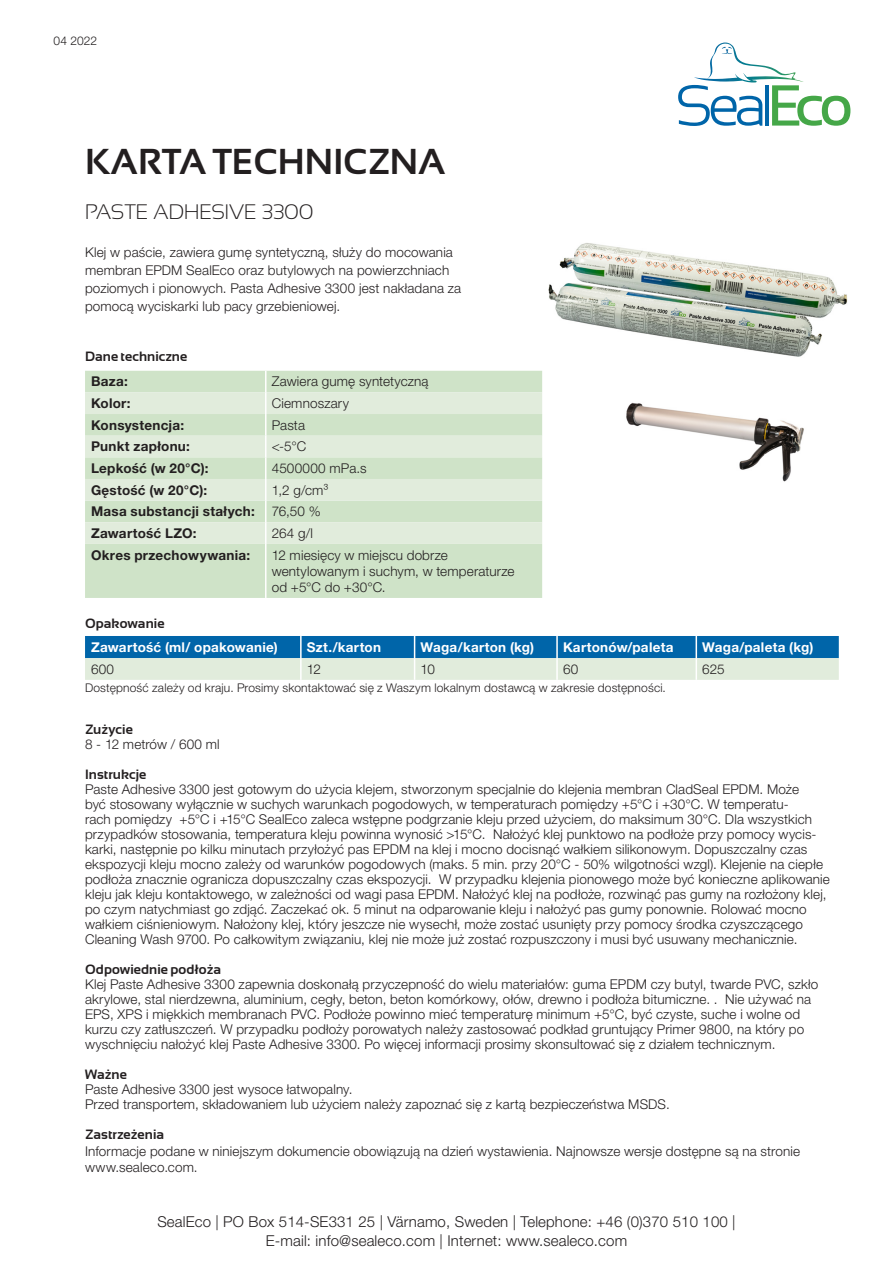
<style>
.page{position:relative;width:893px;height:1263px;background:#fff}
.page>*{position:absolute;margin:0;border:0;box-sizing:border-box;transform-origin:0 0}
.t1{font:700 36px "Sansation";color:#231f20}
.t2{font:300 21px "Sansation";letter-spacing:.005em;color:#231f20}
.t3{font:300 15px/19.5px "Helvetica Neue LT Pro";letter-spacing:.01em;color:#231f20;text-align:center}
.t4{font:300 13.5px/15px "Helvetica Neue LT Pro";letter-spacing:.01em;color:#231f20}
.t5{font:700 13.5px "Helvetica Neue LT Pro";letter-spacing:.02em;color:#231f20}
.t6{font:700 13.5px "Helvetica Neue LT Pro";letter-spacing:.015em;color:#fff}
.t7{font:700 13.5px "Sansation";letter-spacing:.005em;color:#231f20}
.t8{font:300 12px "Helvetica Neue LT Pro";letter-spacing:.015em;color:#231f20}
</style>
<div class="page">
<img style="left:526px;top:243px;width:322px;height:128px">
<svg style="left:678px;top:43px;width:172px;height:83px"></svg>
<div style="left:85px;top:371px;width:457px;height:227px;background:#cfe3c8"></div>
<svg style="left:85px;top:392px;width:457px;height:152px;background:#d9e8d3"></svg>
<svg style="left:265px;top:371px;width:1px;height:173px"></svg>
<hr style="left:265px;top:544px;width:1px;height:54px;background:#fff">
<svg style="left:85px;top:636px;width:754px;height:44px;background:#71a9c3"></svg>
<img style="left:606px;top:361px;width:212px;height:121px">
<p class="t8" style="left:54px;top:34px;width:45px">04 2022</p>
<h1 class="t1" style="left:85px;top:142px;width:362px">KARTA TECHNICZNA</h1>
<h2 class="t2" style="left:85px;top:200px;width:230px">PASTE ADHESIVE 3300</h2>
<p class="t4" style="left:85px;top:243px;width:378px;line-height:18px">Klej w paście, zawiera gumę syntetyczną, służy do mocowania membran EPDM SealEco oraz butylowych na powierzchniach poziomych i pionowych. Pasta Adhesive 3300 jest nakładana za pomocą wyciskarki lub pacy grzebieniowej.</p>
<p class="t7" style="left:85px;top:349px;width:104px">Dane techniczne</p>
<p class="t5" style="left:91px;top:373px;width:38px">Baza:</p>
<p class="t4" style="left:272px;top:374px;width:158px">Zawiera gumę syntetyczną</p>
<p class="t5" style="left:91px;top:395px;width:41px">Kolor:</p>
<p class="t4" style="left:272px;top:395px;width:79px">Ciemnoszary</p>
<p class="t5" style="left:91px;top:416px;width:95px">Konsystencja:</p>
<p class="t4" style="left:272px;top:417px;width:35px">Pasta</p>
<p class="t5" style="left:91px;top:438px;width:100px">Punkt zapłonu:</p>
<p class="t4" style="left:272px;top:439px;width:36px">&lt;-5°C</p>
<p class="t5" style="left:91px;top:460px;width:119px">Lepkość (w 20°C):</p>
<p class="t4" style="left:272px;top:460px;width:96px">4500000 mPa.s</p>
<p class="t5" style="left:91px;top:481px;width:118px">Gęstość (w 20°C):</p>
<p class="t4" style="left:272px;top:482px;width:58px">1,2 g/cm³</p>
<p class="t5" style="left:91px;top:503px;width:165px">Masa substancji stałych:</p>
<p class="t4" style="left:272px;top:504px;width:50px">76,50 %</p>
<p class="t5" style="left:91px;top:525px;width:107px">Zawartość LZO:</p>
<p class="t4" style="left:272px;top:525px;width:43px">264 g/l</p>
<p class="t5" style="left:91px;top:546px;width:161px">Okres przechowywania:</p>
<p class="t4" style="left:272px;top:546px;width:244px;line-height:16.2px">12 miesięcy w miejscu dobrze wentylowanym i suchym, w temperaturze od +5°C do +30°C.</p>
<p class="t7" style="left:85px;top:615px;width:81px">Opakowanie</p>
<p class="t6" style="left:91px;top:638px;width:188px">Zawartość (ml/ opakowanie)</p>
<p class="t6" style="left:307px;top:638px;width:76px">Szt./karton</p>
<p class="t6" style="left:421px;top:638px;width:115px">Waga/karton (kg)</p>
<p class="t6" style="left:563px;top:638px;width:112px">Kartonów/paleta</p>
<p class="t6" style="left:702px;top:638px;width:113px">Waga/paleta (kg)</p>
<p class="t4" style="left:91px;top:661px;width:25px">600</p>
<p class="t4" style="left:307px;top:661px;width:16px">12</p>
<p class="t4" style="left:421px;top:661px;width:16px">10</p>
<p class="t4" style="left:563px;top:661px;width:17px">60</p>
<p class="t4" style="left:702px;top:661px;width:24px">625</p>
<p class="t8" style="left:85px;top:681px;width:582px">Dostępność zależy od kraju. Prosimy skontaktować się z Waszym lokalnym dostawcą w zakresie dostępności.</p>
<p class="t7" style="left:85px;top:722px;width:49px">Zużycie</p>
<p class="t4" style="left:85px;top:737px;width:136px">8 - 12 metrów / 600 ml</p>
<p class="t7" style="left:85px;top:767px;width:63px">Instrukcje</p>
<p class="t4" style="left:85px;top:782px;width:746px">Paste Adhesive 3300 jest gotowym do użycia klejem, stworzonym specjalnie do klejenia membran CladSeal EPDM. Może<br>być stosowany wyłącznie w suchych warunkach pogodowych, w temperaturach pomiędzy +5°C i +30°C. W temperatu-<br>rach pomiędzy +5°C i +15°C SealEco zaleca wstępne podgrzanie kleju przed użyciem, do maksimum 30°C. Dla wszystkich przypadków stosowania, temperatura kleju powinna wynosić &gt;15°C. Nałożyć klej punktowo na podłoże przy pomocy wycis&shy;karki, następnie po kilku minutach przyłożyć pas EPDM na klej i mocno docisnąć wałkiem silikonowym. Dopuszczalny czas ekspozycji kleju mocno zależy od warunków pogodowych (maks. 5 min. przy 20°C - 50% wilgotności wzgl). Klejenie na ciepłe podłoża znacznie ogranicza dopuszczalny czas ekspozycji. W przypadku klejenia pionowego może być konieczne aplikowanie kleju jak kleju kontaktowego, w zależności od wagi pasa EPDM. Nałożyć klej na podłoże, rozwinąć pas gumy na rozłożony klej, po czym natychmiast go zdjąć. Zaczekać ok. 5 minut na odparowanie kleju i nałożyć pas gumy ponownie. Rolować mocno wałkiem ciśnieniowym. Nałożony klej, który jeszcze nie wysechł, może zostać usunięty przy pomocy środka czyszczącego Cleaning Wash 9700. Po całkowitym związaniu, klej nie może już zostać rozpuszczony i musi być usuwany mechanicznie.</p>
<p class="t7" style="left:85px;top:962px;width:138px">Odpowiednie podłoża</p>
<p class="t4" style="left:85px;top:977px;width:735px">Klej Paste Adhesive 3300 zapewnia doskonałą przyczepność do wielu materiałów: guma EPDM czy butyl, twarde PVC, szkło akrylowe, stal nierdzewna, aluminium, cegły, beton, beton komórkowy, ołów, drewno i podłoża bitumiczne. . Nie używać na EPS, XPS i miękkich membranach PVC. Podłoże powinno mieć temperaturę minimum +5°C, być czyste, suche i wolne od kurzu czy zatłuszczeń. W przypadku podłoży porowatych należy zastosować podkład gruntujący Primer 9800, na który po wyschnięciu nałożyć klej Paste Adhesive 3300. Po więcej informacji prosimy skonsultować się z działem technicznym.</p>
<p class="t7" style="left:85px;top:1067px;width:43px">Ważne</p>
<p class="t4" style="left:85px;top:1082px;width:586px">Paste Adhesive 3300 jest wysoce łatwopalny.<br>Przed transportem, składowaniem lub użyciem należy zapoznać się z kartą bezpieczeństwa MSDS.</p>
<p class="t7" style="left:85px;top:1127px;width:81px">Zastrzeżenia</p>
<p class="t4" style="left:85px;top:1142px;width:717px;line-height:16.5px">Informacje podane w niniejszym dokumencie obowiązują na dzień wystawienia. Najnowsze wersje dostępne są na stronie www.sealeco.com.</p>
<p class="t3" style="left:157px;top:1211px;width:580px">SealEco | PO Box 514-SE331 25 | Värnamo, Sweden | Telephone: +46 (0)370 510 100 |<br>E-mail: info@sealeco.com | Internet: www.sealeco.com</p>
</div>
